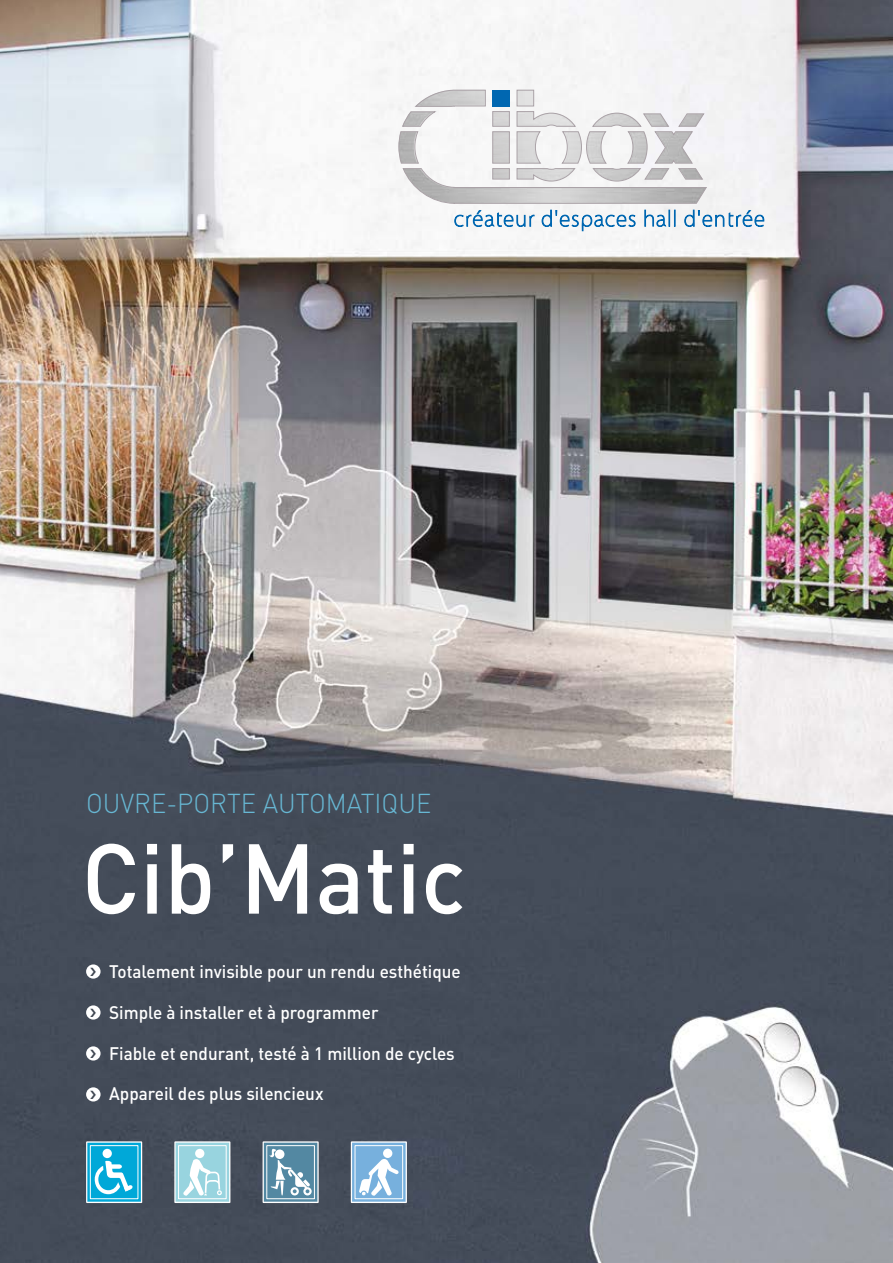
<style>
.page{position:relative;width:893px;height:1263px;background:#fff}
.page>*{position:absolute;margin:0;border:0;box-sizing:border-box;transform-origin:0 0}
.t1{font:500 97.5px "DIN";color:#fff;scale:.95 1}
.t2{font:300 27px "DIN";color:#67b7d3;scale:.95 1}
.t3{font:500 18px "DIN";color:#fff;scale:.95 1}
</style>
<div class="page">
<img style="left:0;top:0;width:893px;height:1263px">
<svg style="left:398px;top:89px;width:366px;height:142px"></svg>
<svg style="left:86px;top:964px;width:15px;height:15px"></svg>
<div style="left:86px;top:1005px;width:15px;height:14px;background:#fff;border-radius:50%"></div>
<div style="left:86px;top:1087px;width:15px;height:14px;background:#fff;border-radius:50%"></div>
<div style="left:86px;top:1046px;width:15px;height:14px;background:#fff;border-radius:50%"></div>
<div style="left:174px;top:1141px;width:56px;height:62px;border:2px solid #fff"></div>
<div style="left:176px;top:1143px;width:53px;height:59px;background:#98d4df"></div>
<div style="left:178px;top:1145px;width:49px;height:54px;border:1px solid #fff"></div>
<div style="left:195px;top:1149px;width:9px;height:9px;background:#fff;border-radius:50%"></div>
<svg style="left:183px;top:1159px;width:39px;height:37px"></svg>
<div style="left:263px;top:1141px;width:56px;height:62px;border:2px solid #fff"></div>
<div style="left:264px;top:1143px;width:53px;height:59px;background:#5388a2"></div>
<div style="left:266px;top:1145px;width:49px;height:54px;border:1px solid #fff"></div>
<svg style="left:269px;top:1148px;width:43px;height:47px"></svg>
<div style="left:351px;top:1141px;width:56px;height:62px;border:2px solid #fff"></div>
<svg style="left:352px;top:1143px;width:54px;height:59px"></svg>
<div style="left:355px;top:1145px;width:48px;height:54px;border:1px solid #fff"></div>
<div style="left:383px;top:1148px;width:9px;height:10px;background:#fff;border-radius:50%"></div>
<svg style="left:359px;top:1159px;width:40px;height:37px"></svg>
<div style="left:86px;top:1141px;width:56px;height:62px;border:2px solid #fff"></div>
<svg style="left:87px;top:1143px;width:54px;height:59px;background:#3dbce1"></svg>
<svg style="left:91px;top:967px;width:5px;height:9px"></svg>
<h2 class="t2" style="left:86px;top:787px;width:365px">OUVRE-PORTE AUTOMATIQUE</h2>
<h1 class="t1" style="left:82px;top:816px;width:406px">Cib’Matic</h1>
<p class="t3" style="left:109px;top:960px;width:372px">Totalement invisible pour un rendu esthétique</p>
<p class="t3" style="left:109px;top:1001px;width:285px">Simple à installer et à programmer</p>
<p class="t3" style="left:109px;top:1041px;width:365px">Fiable et endurant, testé à 1 million de cycles</p>
<p class="t3" style="left:109px;top:1082px;width:227px">Appareil des plus silencieux</p>
</div>
